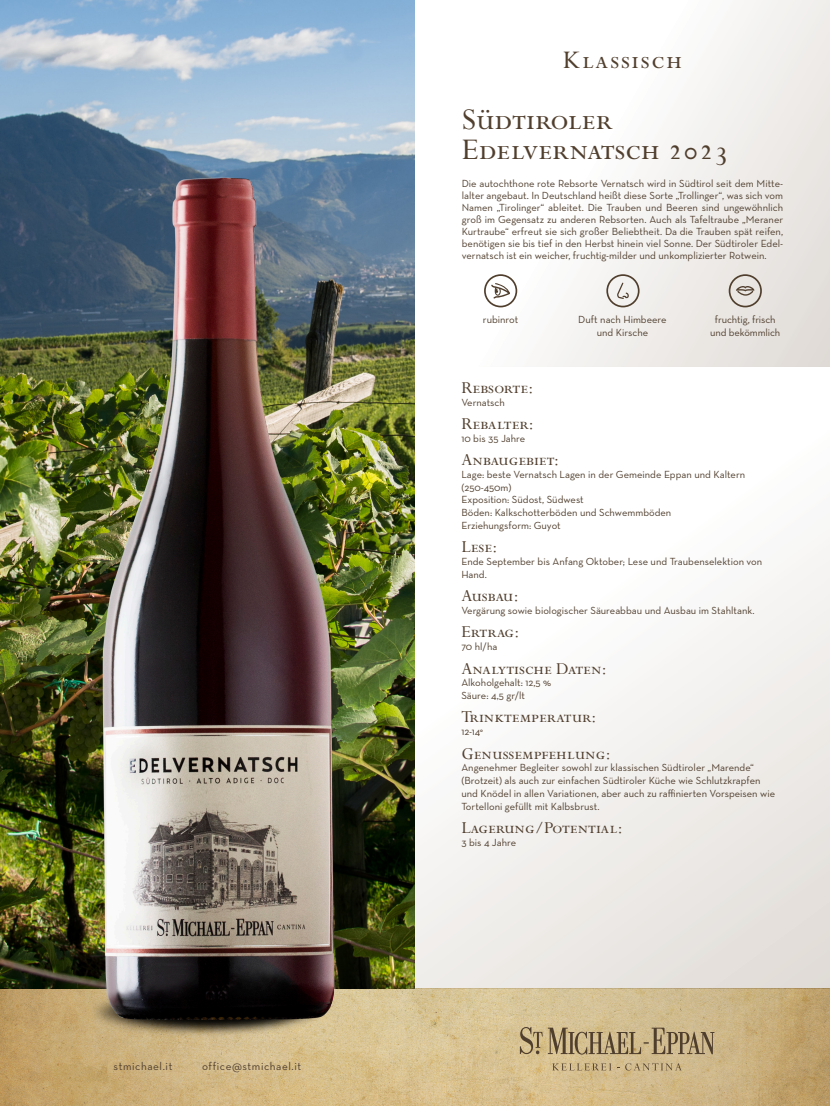
<style>
.page{position:relative;width:830px;height:1106px;background:#fff}
.page>*{position:absolute;margin:0;border:0;box-sizing:border-box;transform-origin:0 0}
.t1{font:33.75px "Perpetua SC";color:#513f2e}
.t2{font:28.5px "Perpetua SC";letter-spacing:.06em;color:#513f2e}
.Titel{font:18.75px "Perpetua SC";color:#513f2e}
.t3{font:11.25px "Neutra Text";letter-spacing:.05em;color:#513f2e}
.Titel-2{font:10.5px/12px "Neutra Text";color:#513f2e}
</style>
<div class="page">
<div style="left:415px;top:0;width:414px;height:367px;background:linear-gradient(to right,#fff,#eae7e4)"></div>
<img style="left:0;top:0;width:415px;height:988px">
<div style="left:415px;top:367px;width:414px;height:621px;background:linear-gradient(to bottom,#fff,#e9e6e2)"></div>
<svg style="left:415px;top:988px;width:414px;height:118px;background:#cfb888"></svg>
<svg style="left:519px;top:1027px;width:195px;height:28px;background:#af9b74"></svg>
<svg style="left:552px;top:1063px;width:59px;height:7px"></svg>
<svg style="left:625px;top:1063px;width:56px;height:7px"></svg>
<svg style="left:0;top:988px;width:415px;height:118px;background:#cbb07a"></svg>
<svg style="left:606px;top:274px;width:33px;height:33px"></svg>
<svg style="left:728px;top:274px;width:33px;height:33px"></svg>
<svg style="left:484px;top:274px;width:33px;height:33px"></svg>
<img style="left:63px;top:935px;width:295px;height:155px">
<img style="left:71px;top:127px;width:290px;height:938px">
<p class="t3" style="left:114px;top:1060px;width:60px">stmichael.it</p>
<p class="t3" style="left:202px;top:1060px;width:101px">office@stmichael.it</p>
<p class="t2" style="left:562px;top:45px;width:121px">Klassisch</p>
<p class="t1" style="left:461px;top:102px;width:152px">Südtiroler</p>
<p class="t1" style="left:461px;top:132px;width:269px">Edelvernatsch 2023</p>
<p class="Titel-2" style="left:461px;top:177px;width:323px;text-align:justify">Die autochthone rote Rebsorte Vernatsch wird in Südtirol seit dem Mitte&shy;lalter angebaut. In Deutschland heißt diese Sorte „Trollinger“, was sich vom Namen „Tirolinger“ ableitet. Die Trauben und Beeren sind ungewöhnlich groß im Gegensatz zu anderen Rebsorten. Auch als Tafeltraube „Meraner Kurtraube“ erfreut sie sich großer Beliebtheit. Da die Trauben spät reifen, benötigen sie bis tief in den Herbst hinein viel Sonne. Der Südtiroler Edel&shy;vernatsch ist ein weicher, fruchtig-milder und unkomplizierter Rotwein.</p>
<p class="Titel-2" style="left:483px;top:313px;width:37px">rubinrot</p>
<p class="Titel-2" style="left:578px;top:313px;width:90px">Duft nach Himbeere</p>
<p class="Titel-2" style="left:596px;top:326px;width:53px">und Kirsche</p>
<p class="Titel-2" style="left:714px;top:313px;width:62px">fruchtig, frisch</p>
<p class="Titel-2" style="left:710px;top:326px;width:72px">und bekömmlich</p>
<p class="Titel" style="left:461px;top:378px;width:74px">Rebsorte:</p>
<p class="Titel-2" style="left:461px;top:396px;width:45px">Vernatsch</p>
<p class="Titel" style="left:461px;top:414px;width:74px">Rebalter:</p>
<p class="Titel-2" style="left:461px;top:432px;width:65px">10 bis 35 Jahre</p>
<p class="Titel" style="left:461px;top:450px;width:99px">Anbaugebiet:</p>
<p class="Titel-2" style="left:461px;top:468px;width:285px">Lage: beste Vernatsch Lagen in der Gemeinde Eppan und Kaltern</p>
<p class="Titel-2" style="left:461px;top:481px;width:52px">(250-450m)</p>
<p class="Titel-2" style="left:461px;top:494px;width:124px">Exposition: Südost, Südwest</p>
<p class="Titel-2" style="left:461px;top:506px;width:211px">Böden: Kalkschotterböden und Schwemmböden</p>
<p class="Titel-2" style="left:461px;top:519px;width:101px">Erziehungsform: Guyot</p>
<p class="Titel" style="left:461px;top:537px;width:38px">Lese:</p>
<p class="Titel-2" style="left:461px;top:555px;width:302px;line-height:12.8px">Ende September bis Anfang Oktober; Lese und Traubenselektion von<br>Hand.</p>
<p class="Titel" style="left:461px;top:586px;width:59px">Ausbau:</p>
<p class="Titel-2" style="left:461px;top:604px;width:294px">Vergärung sowie biologischer Säureabbau und Ausbau im Stahltank.</p>
<p class="Titel" style="left:461px;top:622px;width:60px">Ertrag:</p>
<p class="Titel-2" style="left:461px;top:640px;width:38px">70 hl/ha</p>
<p class="Titel" style="left:461px;top:658px;width:147px">Analytische Daten:</p>
<p class="Titel-2" style="left:461px;top:676px;width:91px">Alkoholgehalt: 12,5 %</p>
<p class="Titel-2" style="left:461px;top:689px;width:65px">Säure: 4,5 gr/lt</p>
<p class="Titel" style="left:461px;top:707px;width:137px">Trinktemperatur:</p>
<p class="Titel-2" style="left:461px;top:725px;width:23px">12-14°</p>
<p class="Titel" style="left:461px;top:743px;width:151px">Genussempfehlung:</p>
<p class="Titel-2" style="left:461px;top:761px;width:315px;line-height:12.8px">Angenehmer Begleiter sowohl zur klassischen Südtiroler „Marende“ (Brotzeit) als auch zur einfachen Südtiroler Küche wie Schlutzkrapfen und Knödel in allen Variationen, aber auch zu raffinierten Vorspeisen wie Tortelloni gefüllt mit Kalbsbrust.</p>
<p class="Titel" style="left:461px;top:818px;width:163px">Lagerung/Potential:</p>
<p class="Titel-2" style="left:461px;top:836px;width:56px">3 bis 4 Jahre</p>
</div>
